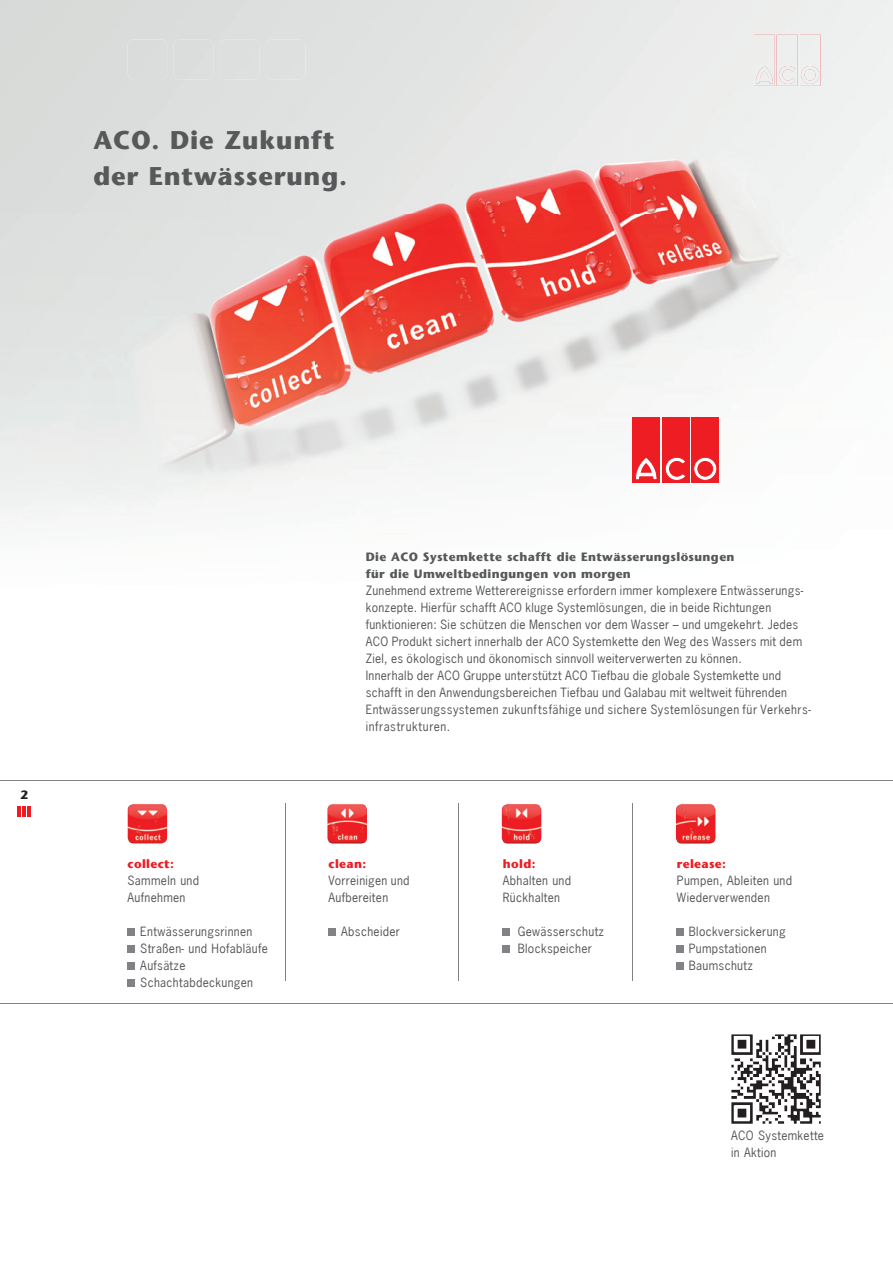
<style>
.page{position:relative;width:893px;height:1263px;background:#fff}
.page>*{position:absolute;margin:0;border:0;box-sizing:border-box;transform-origin:0 0}
.t1{font:700 25.5px/36px "Stone Sans";letter-spacing:.03em;color:#57585a}
.t2{font:12px/17px "News Gothic";letter-spacing:.025em;color:#57585a}
.t3{font:700 12px/17px "Stone Sans";letter-spacing:.03em;color:#57585a}
.t4{font:700 12px "Stone Sans";letter-spacing:.03em;color:#ee1d23}
.t5{font:700 12px "Stone Sans";color:#231f20}
</style>
<div class="page">
<hr style="left:17px;top:806px;width:4px;height:10px;background:#ee1d23">
<hr style="left:22px;top:806px;width:4px;height:10px;background:#ee1d23">
<hr style="left:27px;top:806px;width:4px;height:10px;background:#ee1d23">
<img style="left:0;top:0;width:893px;height:528px">
<img style="left:754px;top:35px;width:21px;height:51px">
<svg style="left:756px;top:66px;width:17px;height:17px"></svg>
<img style="left:777px;top:35px;width:21px;height:51px">
<img style="left:779px;top:66px;width:16px;height:18px">
<img style="left:800px;top:35px;width:20px;height:51px">
<svg style="left:801px;top:66px;width:18px;height:18px"></svg>
<img style="left:318px;top:58px;width:32px;height:10px">
<div style="left:356px;top:57px;width:214px;height:15px;background:#e2e4e3"></div>
<div style="left:174px;top:39px;width:39px;height:40px;background:#dbdddc"></div>
<div style="left:220px;top:40px;width:39px;height:39px;background:#dcdfdd"></div>
<div style="left:266px;top:40px;width:40px;height:39px;background:#dde0de"></div>
<div style="left:128px;top:40px;width:39px;height:39px;background:#dadcdb"></div>
<div style="left:633px;top:417px;width:27px;height:65px;background:#ee1d23"></div>
<svg style="left:635px;top:458px;width:22px;height:22px"></svg>
<div style="left:662px;top:417px;width:27px;height:65px;background:#ee1d23"></div>
<svg style="left:665px;top:457px;width:20px;height:24px"></svg>
<div style="left:692px;top:417px;width:27px;height:65px;background:#ee1d23"></div>
<svg style="left:694px;top:457px;width:23px;height:23px"></svg>
<div style="left:694px;top:457px;width:23px;height:23px;border:1px solid #ee1d23;border-radius:50%"></div>
<div style="left:698px;top:461px;width:15px;height:15px;background:#ee1d23;border-radius:50%"></div>
<div style="left:698px;top:461px;width:15px;height:15px;border:1px solid #ee1d23;border-radius:50%"></div>
<hr style="left:0;top:780px;width:893px;height:1px;background:#808285">
<hr style="left:0;top:1003px;width:893px;height:1px;background:#808285">
<hr style="left:285px;top:803px;width:1px;height:178px;background:#808285">
<hr style="left:459px;top:803px;width:1px;height:178px;background:#808285">
<hr style="left:632px;top:803px;width:1px;height:178px;background:#808285">
<img style="left:327px;top:804px;width:40px;height:40px">
<img style="left:502px;top:804px;width:39px;height:40px">
<img style="left:676px;top:804px;width:39px;height:40px">
<img style="left:128px;top:804px;width:39px;height:39px">
<div style="left:128px;top:928px;width:7px;height:7px;background:#808285"></div>
<div style="left:128px;top:945px;width:7px;height:7px;background:#808285"></div>
<div style="left:128px;top:962px;width:7px;height:7px;background:#808285"></div>
<div style="left:128px;top:979px;width:7px;height:7px;background:#808285"></div>
<div style="left:676px;top:928px;width:7px;height:7px;background:#808285"></div>
<div style="left:676px;top:945px;width:7px;height:7px;background:#808285"></div>
<div style="left:676px;top:962px;width:7px;height:7px;background:#808285"></div>
<div style="left:329px;top:928px;width:7px;height:7px;background:#808285"></div>
<div style="left:503px;top:928px;width:7px;height:7px;background:#808285"></div>
<div style="left:503px;top:945px;width:7px;height:7px;background:#808285"></div>
<img style="left:731px;top:1034px;width:90px;height:90px">
<h1 class="t1" style="left:94px;top:122px;width:255px">ACO. Die Zukunft der Entwässerung.</h1>
<p class="t5" style="left:20px;top:788px;width:9px">2</p>
<p class="t4" style="left:128px;top:856px;width:48px">collect:</p>
<p class="t2" style="left:128px;top:871px;width:73px">Sammeln und<br>Aufnehmen</p>
<p class="t2" style="left:140px;top:922px;width:129px">Entwässerungsrinnen<br>Straßen- und Hofabläufe<br>Aufsätze<br>Schachtabdeckungen</p>
<p class="t3" style="left:366px;top:549px;width:370px">Die ACO Systemkette schafft die Entwässerungslösungen für die Umweltbedingungen von morgen</p>
<p class="t2" style="left:366px;top:582px;width:447px">Zunehmend extreme Wetterereignisse erfordern immer komplexere Entwässerungs&shy;konzepte. Hierfür schafft ACO kluge Systemlösungen, die in beide Richtungen funktionieren: Sie schützen die Menschen vor dem Wasser – und umgekehrt. Jedes ACO Produkt sichert innerhalb der ACO Systemkette den Weg des Wassers mit dem Ziel, es ökologisch und ökonomisch sinnvoll weiterverwerten zu können.<br>Innerhalb der ACO Gruppe unterstützt ACO Tiefbau die globale Systemkette und schafft in den Anwendungsbereichen Tiefbau und Galabau mit weltweit führenden Entwässerungssystemen zukunftsfähige und sichere Systemlösungen für Verkehrs&shy;infrastrukturen.</p>
<p class="t4" style="left:329px;top:856px;width:39px">clean:</p>
<p class="t2" style="left:329px;top:871px;width:83px">Vorreinigen und<br>Aufbereiten</p>
<p class="t2" style="left:341px;top:922px;width:60px">Abscheider</p>
<p class="t4" style="left:503px;top:856px;width:34px">hold:</p>
<p class="t2" style="left:503px;top:871px;width:70px">Abhalten und<br>Rückhalten</p>
<p class="t2" style="left:518px;top:922px;width:88px">Gewässerschutz<br>Blockspeicher</p>
<p class="t4" style="left:677px;top:856px;width:50px">release:</p>
<p class="t2" style="left:677px;top:871px;width:117px">Pumpen, Ableiten und<br>Wiederverwenden</p>
<p class="t2" style="left:689px;top:922px;width:98px">Blockversickerung<br>Pumpstationen<br>Baumschutz</p>
<p class="t2" style="left:731px;top:1126px;width:94px">ACO Systemkette in Aktion</p>
</div>
